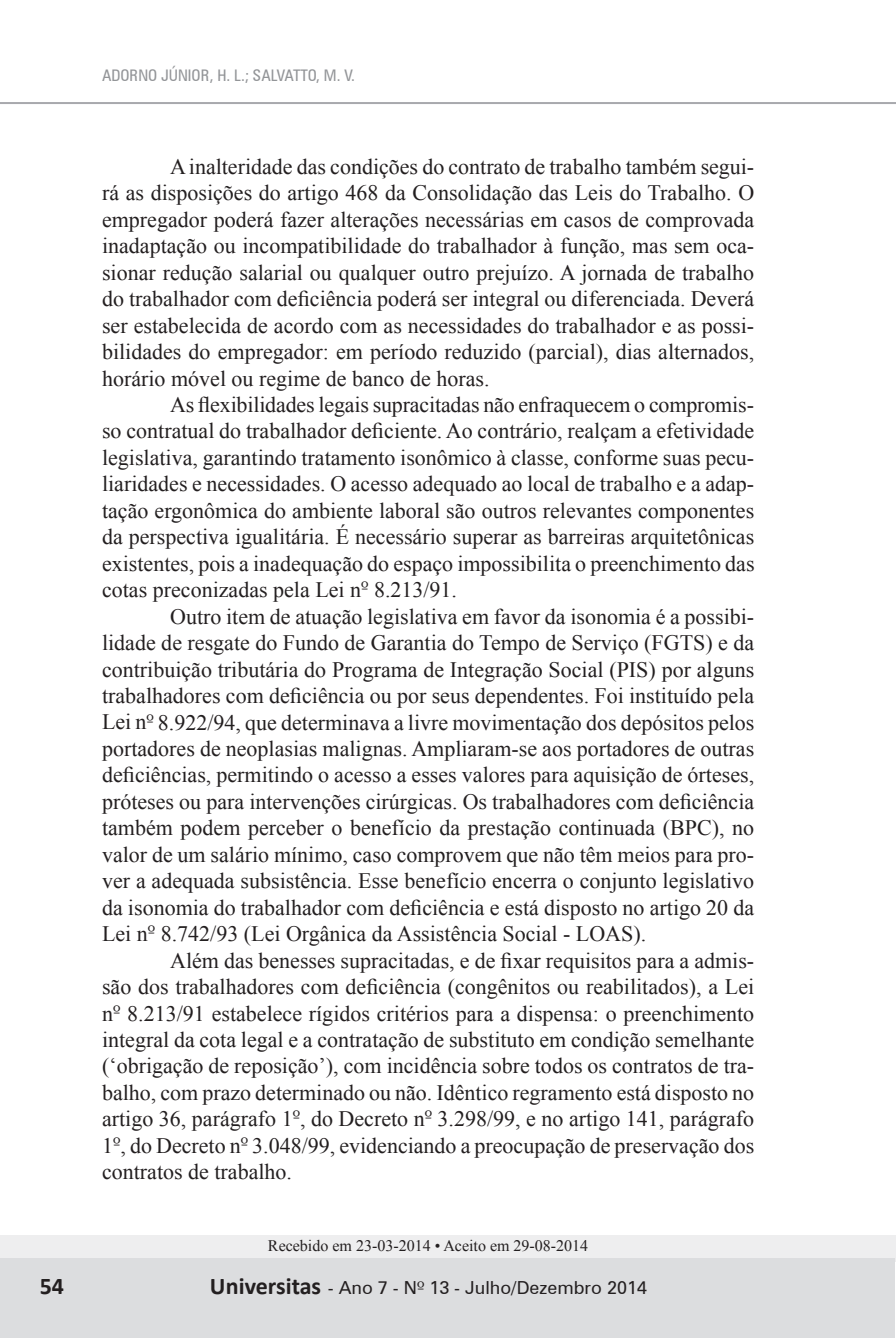
<style>
.page{position:relative;width:896px;height:1338px;background:#fff}
.page>*{position:absolute;margin:0;border:0;box-sizing:border-box;transform-origin:0 0}
.t1{font:700 24px "Calibri";color:#231f20}
.t2{font:22px/26.4px "Times New Roman";color:#231f20;text-align:justify}
.t3{font:18px "Zurich BT";color:#231f20}
.t4{font:16px "Times New Roman";color:#231f20}
.t5{font:condensed 16px "Zurich BT";color:#939598}
.s1{font-family:"Zapf Humanist 601 BT";font-size:18px}
.s2{font-family:"Calibri";font-weight:700;font-size:24px}
.s3{font-family:"Zapf Humanist 601 BT"}
</style>
<div class="page">
<div style="left:0;top:1235px;width:895px;height:27px;background:#eeeeef"></div>
<div style="left:0;top:1259px;width:895px;height:79px;background:#dcdddf"></div>
<hr style="left:0;top:102px;width:896px;height:2px;background:#a8a9ad">
<p class="t5" style="left:102px;top:65px;width:254px">ADORNO JÚNIOR, H. L.; SALVATTO, M. V.</p>
<p class="t2" style="left:102px;top:153px;width:654px;text-indent:68px">A inalteridade das condições do contrato de trabalho também segui&shy;rá as disposições do artigo 468 da Consolidação das Leis do Trabalho. O empregador poderá fazer alterações necessárias em casos de comprovada inadaptação ou incompatibilidade do trabalhador à função, mas sem oca&shy;sionar redução salarial ou qualquer outro prejuízo. A jornada de trabalho do trabalhador com deficiência poderá ser integral ou diferenciada. Deverá ser estabelecida de acordo com as necessidades do trabalhador e as possi&shy;bilidades do empregador: em período reduzido (parcial), dias alternados, horário móvel ou regime de banco de horas.</p>
<p class="t2" style="left:102px;top:391px;width:654px;text-indent:68px">As flexibilidades legais supracitadas não enfraquecem o compromis&shy;so contratual do trabalhador deficiente. Ao contrário, realçam a efetividade legislativa, garantindo tratamento isonômico à classe, conforme suas pecu&shy;liaridades e necessidades. O acesso adequado ao local de trabalho e a adap&shy;tação ergonômica do ambiente laboral são outros relevantes componentes da perspectiva igualitária. É necessário superar as barreiras arquitetônicas existentes, pois a inadequação do espaço impossibilita o preenchimento das cotas preconizadas pela Lei n<span class="s1">º</span> 8.213/91.</p>
<p class="t2" style="left:102px;top:603px;width:654px;text-indent:68px">Outro item de atuação legislativa em favor da isonomia é a possibi&shy;lidade de resgate do Fundo de Garantia do Tempo de Serviço (FGTS) e da contribuição tributária do Programa de Integração Social (PIS) por alguns trabalhadores com deficiência ou por seus dependentes. Foi instituído pela Lei n<span class="s1">º</span> 8.922/94, que determinava a livre movimentação dos depósitos pelos portadores de neoplasias malignas. Ampliaram-se aos portadores de outras deficiências, permitindo o acesso a esses valores para aquisição de órteses, próteses ou para intervenções cirúrgicas. Os trabalhadores com deficiência também podem perceber o benefício da prestação continuada (BPC), no valor de um salário mínimo, caso comprovem que não têm meios para pro&shy;ver a adequada subsistência. Esse benefício encerra o conjunto legislativo da isonomia do trabalhador com deficiência e está disposto no artigo 20 da Lei n<span class="s1">º</span> 8.742/93 (Lei Orgânica da Assistência Social - LOAS).</p>
<p class="t2" style="left:102px;top:947px;width:654px;text-indent:68px">Além das benesses supracitadas, e de fixar requisitos para a admis&shy;são dos trabalhadores com deficiência (congênitos ou reabilitados), a Lei n<span class="s1">º</span> 8.213/91 estabelece rígidos critérios para a dispensa: o preenchimento integral da cota legal e a contratação de substituto em condição semelhante (‘obrigação de reposição’), com incidência sobre todos os contratos de tra&shy;balho, com prazo determinado ou não. Idêntico regramento está disposto no artigo 36, parágrafo 1<span class="s1">º</span>, do Decreto n<span class="s1">º</span> 3.298/99, e no artigo 141, parágrafo 1<span class="s1">º</span>, do Decreto n<span class="s1">º</span> 3.048/99, evidenciando a preocupação de preservação dos contratos de trabalho.</p>
<p class="t4" style="left:268px;top:1235px;width:322px">Recebido em 23-03-2014 • Aceito em 29-08-2014</p>
<p class="t1" style="left:40px;top:1270px;width:26px">54</p>
<p class="t3" style="left:210px;top:1277px;width:438px"><span class="s2">Universitas</span> - Ano 7 - N<span class="s3">º</span> 13 - Julho/Dezembro 2014</p>
</div>
